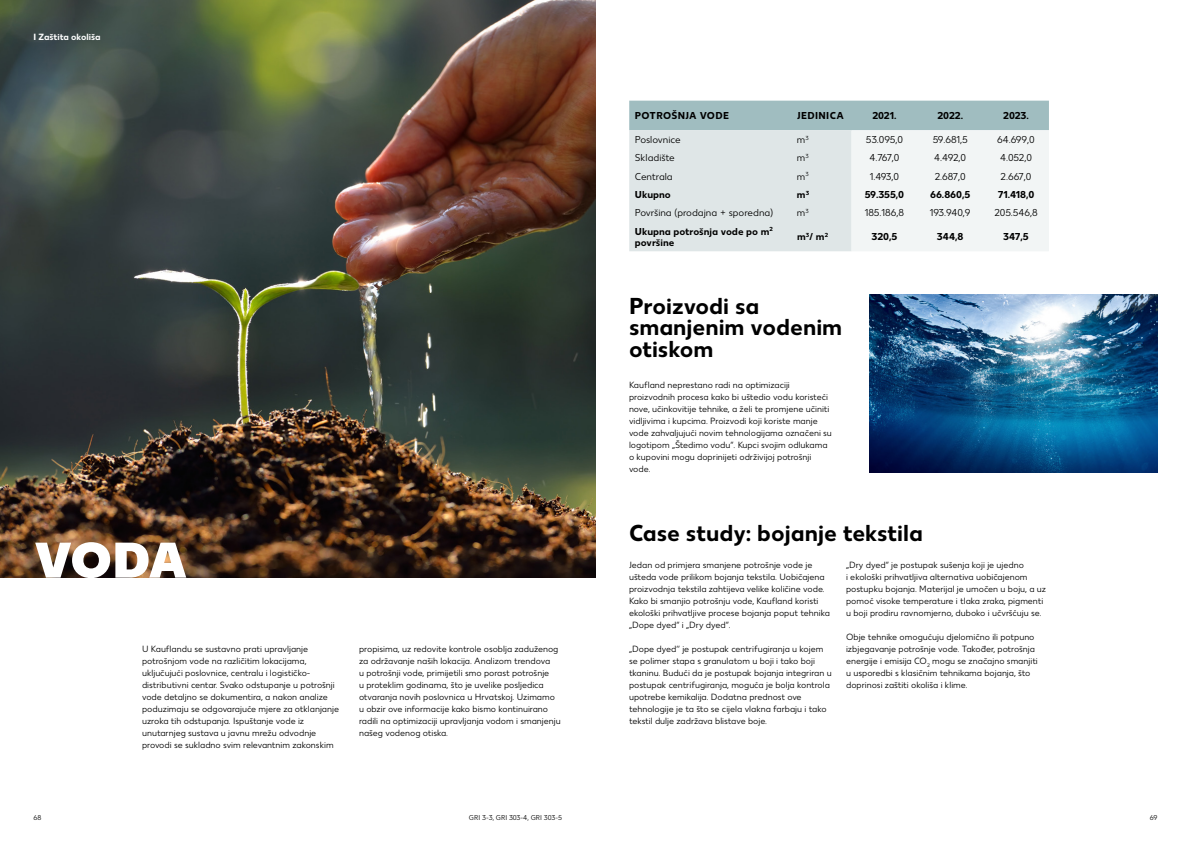
<style>
.page{position:relative;width:1191px;height:842px;background:#fff}
.page>*{position:absolute;margin:0;border:0;box-sizing:border-box;transform-origin:0 0}
.t1{font:800 50px "Kaufland";color:#fff;scale:1.05 1}
.t2{font:700 23px/21.4px "Kaufland";color:#000}
.t3{font:10px "Kaufland";color:#000}
.t4{font:700 10px/11px "Kaufland";color:#000}
.t5{font:700 10px "Kaufland";letter-spacing:.02em;color:#000}
.t6{font:700 10px "Kaufland";letter-spacing:.035em;color:#000}
.t7{font:9px/12px "Kaufland";color:#000}
.t8{font:700 9px "Kaufland";color:#fff}
.t9{font:7px "Kaufland";color:#000}
</style>
<div class="page">
<img style="left:0;top:0;width:595px;height:578px">
<img style="left:869px;top:294px;width:288px;height:179px">
<svg style="left:629px;top:101px;width:420px;height:150px"></svg>
<p class="t8" style="left:34px;top:32px;width:68px">I Zaštita okoliša</p>
<h1 class="t1" style="left:34px;top:529px;width:148px">VODA</h1>
<p class="t7" style="left:142px;top:644px;width:198px">U Kauflandu se sustavno prati upravljanje potrošnjom vode na različitim lokacijama, uključujući poslovnice, centralu i logističko&shy;distributivni centar. Svako odstupanje u potrošnji vode detaljno se dokumentira, a nakon analize poduzimaju se odgovarajuće mjere za otklanjanje uzroka tih odstupanja. Ispuštanje vode iz unutarnjeg sustava u javnu mrežu odvodnje provodi se sukladno svim relevantnim zakonskim</p>
<p class="t7" style="left:359px;top:644px;width:203px">propisima, uz redovite kontrole osoblja zaduženog za održavanje naših lokacija. Analizom trendova<br>u potrošnji vode, primijetili smo porast potrošnje<br>u proteklim godinama, što je uvelike posljedica otvaranja novih poslovnica u Hrvatskoj. Uzimamo u obzir ove informacije kako bismo kontinuirano radili na optimizaciji upravljanja vodom i smanjenju našeg vodenog otiska.</p>
<p class="t5" style="left:635px;top:109px;width:96px">POTROŠNJA VODE</p>
<p class="t6" style="left:797px;top:109px;width:48px">JEDINICA</p>
<p class="t4" style="left:872px;top:110px;width:26px">2021.</p>
<p class="t4" style="left:937px;top:110px;width:27px">2022.</p>
<p class="t4" style="left:1003px;top:110px;width:27px">2023.</p>
<p class="t3" style="left:635px;top:134px;width:47px">Poslovnice</p>
<p class="t3" style="left:797px;top:134px;width:13px">m<sup>3</sup></p>
<p class="t3" style="left:866px;top:134px;width:39px">53.095,0</p>
<p class="t3" style="left:932px;top:134px;width:37px">59.681,5</p>
<p class="t3" style="left:997px;top:134px;width:39px">64.699,0</p>
<p class="t3" style="left:635px;top:152px;width:41px">Skladište</p>
<p class="t3" style="left:797px;top:152px;width:13px">m<sup>3</sup></p>
<p class="t3" style="left:869px;top:152px;width:32px">4.767,0</p>
<p class="t3" style="left:934px;top:152px;width:33px">4.492,0</p>
<p class="t3" style="left:1000px;top:152px;width:33px">4.052,0</p>
<p class="t3" style="left:635px;top:170px;width:39px">Centrala</p>
<p class="t3" style="left:797px;top:170px;width:13px">m<sup>3</sup></p>
<p class="t3" style="left:869px;top:170px;width:31px">1.493,0</p>
<p class="t3" style="left:934px;top:170px;width:32px">2.687,0</p>
<p class="t3" style="left:1000px;top:170px;width:32px">2.667,0</p>
<p class="t4" style="left:635px;top:189px;width:37px">Ukupno</p>
<p class="t4" style="left:797px;top:189px;width:14px">m<sup>3</sup></p>
<p class="t4" style="left:864px;top:189px;width:41px">59.355,0</p>
<p class="t4" style="left:930px;top:189px;width:42px">66.860,5</p>
<p class="t4" style="left:997px;top:189px;width:38px">71.418,0</p>
<p class="t3" style="left:635px;top:207px;width:140px">Površina (prodajna + sporedna)</p>
<p class="t3" style="left:797px;top:207px;width:13px">m<sup>3</sup></p>
<p class="t3" style="left:865px;top:207px;width:41px">185.186,8</p>
<p class="t3" style="left:930px;top:207px;width:42px">193.940,9</p>
<p class="t3" style="left:994px;top:207px;width:45px">205.546,8</p>
<p class="t4" style="left:635px;top:226px;width:139px">Ukupna potrošnja vode po m<sup>2 </sup>površine</p>
<p class="t4" style="left:797px;top:231px;width:33px">m<sup>3</sup>/ m<sup>2</sup></p>
<p class="t4" style="left:871px;top:231px;width:27px">320,5</p>
<p class="t4" style="left:937px;top:231px;width:28px">344,8</p>
<p class="t4" style="left:1003px;top:231px;width:27px">347,5</p>
<h2 class="t2" style="left:629px;top:296px;width:215px">Proizvodi sa smanjenim vodenim otiskom</h2>
<p class="t7" style="left:629px;top:380px;width:204px">Kaufland neprestano radi na optimizaciji proizvodnih procesa kako bi uštedio vodu koristeći nove, učinkovitije tehnike, a želi te promjene učiniti vidljivima i kupcima. Proizvodi koji koriste manje vode zahvaljujući novim tehnologijama označeni su logotipom „Štedimo vodu“. Kupci svojim odlukama o kupovini mogu doprinijeti održivijoj potrošnji vode.</p>
<h2 class="t2" style="left:629px;top:523px;width:295px">Case study: bojanje tekstila</h2>
<p class="t7" style="left:629px;top:560px;width:202px">Jedan od primjera smanjene potrošnje vode je ušteda vode prilikom bojanja tekstila. Uobičajena proizvodnja tekstila zahtijeva velike količine vode.<br>Kako bi smanjio potrošnju vode, Kaufland koristi ekološki prihvatljive procese bojanja poput tehnika „Dope dyed“ i „Dry dyed“.</p>
<p class="t7" style="left:629px;top:644px;width:204px">„Dope dyed‘‘ je postupak centrifugiranja u kojem se polimer stapa s granulatom u boji i tako boji tkaninu. Budući da je postupak bojanja integriran u postupak centrifugiranja, moguća je bolja kontrola upotrebe kemikalija. Dodatna prednost ove tehnologije je ta što se cijela vlakna farbaju i tako tekstil dulje zadržava blistave boje.</p>
<p class="t7" style="left:846px;top:560px;width:202px">„Dry dyed“ je postupak sušenja koji je ujedno<br>i ekološki prihvatljiva alternativa uobičajenom postupku bojanja. Materijal je umočen u boju, a uz pomoć visoke temperature i tlaka zraka, pigmenti u boji prodiru ravnomjerno, duboko i učvršćuju se.</p>
<p class="t7" style="left:846px;top:632px;width:193px">Obje tehnike omogućuju djelomično ili potpuno izbjegavanje potrošnje vode. Također, potrošnja energije i emisija CO<sub>2</sub> mogu se značajno smanjiti u usporedbi s klasičnim tehnikama bojanja, što doprinosi zaštiti okoliša i klime.</p>
<p class="t9" style="left:34px;top:814px;width:9px">68</p>
<p class="t9" style="left:469px;top:814px;width:94px">GRI 3-3, GRI 303-4, GRI 303-5</p>
<p class="t9" style="left:1149px;top:814px;width:9px">69</p>
</div>
